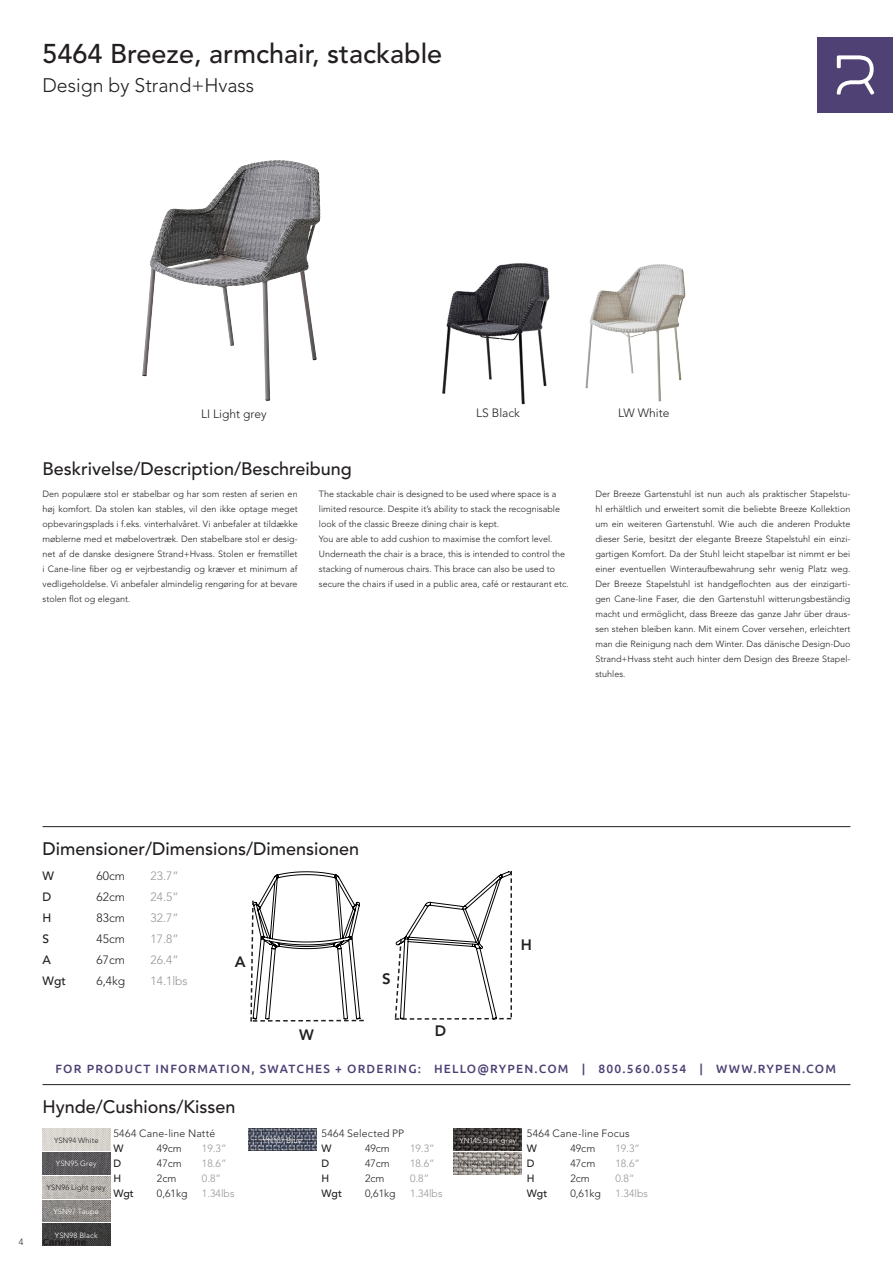
<style>
.page{position:relative;width:893px;height:1263px;background:#fff}
.page>*{position:absolute;margin:0;border:0;box-sizing:border-box;transform-origin:0 0}
.t1{font:500 27px "Avenir LT Pro";color:#231f20}
.t2{font:300 19.5px "Avenir LT Pro";color:#231f20}
.t3{font:500 18px "Avenir LT Pro";color:#231f20}
.t4{font:800 15px "Avenir LT Pro";color:#231f20}
.t5{font:500 12px "Ubuntu";letter-spacing:.1em;color:#4f4174}
.t6{font:300 12px "Avenir LT Pro";color:#231f20}
.t7{font:300 12px "Avenir LT Pro";color:#939598}
.t8{font:500 12px "Avenir LT Pro";color:#231f20}
.t9{font:300 10.5px "Avenir LT Pro";letter-spacing:.005em;color:#231f20}
.t10{font:300 10.5px "Avenir LT Pro";color:#939598}
.t11{font:500 10.5px "Avenir LT Pro";color:#231f20}
.t12{font:300 9px/15px "Avenir LT Pro";color:#231f20;text-align:justify}
.t13{font:300 7.5px "Avenir LT Pro";letter-spacing:.015em;color:#fff}
.t14{font:300 7.5px "Avenir LT Pro";letter-spacing:.015em;color:#231f20}
</style>
<div class="page">
<hr style="left:43px;top:826px;width:807px;height:1px;background:#231f20">
<hr style="left:43px;top:1084px;width:807px;height:1px;background:#231f20">
<img style="left:454px;top:1129px;width:68px;height:45px">
<img style="left:585px;top:264px;width:79px;height:138px">
<img style="left:442px;top:263px;width:108px;height:142px">
<img style="left:142px;top:160px;width:131px;height:216px">
<svg style="left:250px;top:871px;width:114px;height:151px"></svg>
<svg style="left:394px;top:871px;width:118px;height:149px"></svg>
<img style="left:248px;top:1129px;width:68px;height:22px">
<img style="left:43px;top:1129px;width:67px;height:45px">
<img style="left:43px;top:1176px;width:67px;height:22px">
<img style="left:43px;top:1200px;width:67px;height:22px">
<img style="left:43px;top:1224px;width:67px;height:21px">
<svg style="left:42px;top:1238px;width:46px;height:7px"></svg>
<div style="left:818px;top:38px;width:75px;height:74px;background:#4f4174"></div>
<svg style="left:837px;top:55px;width:37px;height:40px"></svg>
<p class="t1" style="left:43px;top:38px;width:401px">5464 Breeze, armchair, stackable</p>
<p class="t2" style="left:43px;top:73px;width:213px">Design by Strand+Hvass</p>
<p class="t6" style="left:201px;top:406px;width:67px">LI Light grey</p>
<p class="t6" style="left:476px;top:406px;width:46px">LS Black</p>
<p class="t6" style="left:618px;top:406px;width:53px">LW White</p>
<p class="t3" style="left:43px;top:458px;width:311px">Beskrivelse/Description/Beschreibung</p>
<p class="t12" style="left:43px;top:486px;width:257px">Den populære stol er stabelbar og har som resten af serien en høj komfort. Da stolen kan stables, vil den ikke optage meget opbevaringsplads i f.eks. vinterhalvåret. Vi anbefaler at tildække møblerne med et møbelovertræk. Den stabelbare stol er desig&shy;net af de danske designere Strand+Hvass. Stolen er fremstillet i Cane-line fiber og er vejrbestandig og kræver et minimum af vedligeholdelse. Vi anbefaler almindelig rengøring for at bevare stolen flot og elegant.</p>
<p class="t12" style="left:319px;top:486px;width:243px;text-align:left">The stackable chair is designed to be used where space is a limited resource. Despite it’s ability to stack the recognisable look of the classic Breeze dining chair is kept.</p>
<p class="t12" style="left:319px;top:531px;width:251px;text-align:left">You are able to add cushion to maximise the comfort level.<br>Underneath the chair is a brace, this is intended to control the stacking of numerous chairs. This brace can also be used to secure the chairs if used in a public area, café or restaurant etc.</p>
<p class="t12" style="left:595px;top:486px;width:257px">Der Breeze Gartenstuhl ist nun auch als praktischer Stapelstu&shy;hl erhältlich und erweitert somit die beliebte Breeze Kollektion um ein weiteren Gartenstuhl. Wie auch die anderen Produkte dieser Serie, besitzt der elegante Breeze Stapelstuhl ein einzi&shy;gartigen Komfort. Da der Stuhl leicht stapelbar ist nimmt er bei einer eventuellen Winteraufbewahrung sehr wenig Platz weg.<br>Der Breeze Stapelstuhl ist handgeflochten aus der einzigarti&shy;gen Cane-line Faser, die den Gartenstuhl witterungsbeständig macht und ermöglicht, dass Breeze das ganze Jahr über draus&shy;sen stehen bleiben kann. Mit einem Cover versehen, erleichtert man die Reinigung nach dem Winter. Das dänische Design-Duo Strand+Hvass steht auch hinter dem Design des Breeze Stapel&shy;stuhles.</p>
<p class="t12" style="left:19px;top:1234px;width:6px">4</p>
<p class="t3" style="left:43px;top:838px;width:318px">Dimensioner/Dimensions/Dimensionen</p>
<p class="t8" style="left:43px;top:869px;width:13px">W</p>
<p class="t6" style="left:97px;top:869px;width:30px">60cm</p>
<p class="t7" style="left:151px;top:869px;width:30px">23.7”</p>
<p class="t8" style="left:43px;top:890px;width:10px">D</p>
<p class="t6" style="left:97px;top:890px;width:30px">62cm</p>
<p class="t7" style="left:151px;top:890px;width:30px">24.5”</p>
<p class="t8" style="left:43px;top:911px;width:10px">H</p>
<p class="t6" style="left:97px;top:911px;width:30px">83cm</p>
<p class="t7" style="left:151px;top:911px;width:30px">32.7”</p>
<p class="t8" style="left:43px;top:932px;width:8px">S</p>
<p class="t6" style="left:97px;top:932px;width:30px">45cm</p>
<p class="t7" style="left:151px;top:932px;width:30px">17.8”</p>
<p class="t8" style="left:43px;top:953px;width:10px">A</p>
<p class="t6" style="left:97px;top:953px;width:30px">67cm</p>
<p class="t7" style="left:151px;top:953px;width:30px">26.4”</p>
<p class="t8" style="left:43px;top:974px;width:25px">Wgt</p>
<p class="t6" style="left:97px;top:974px;width:30px">6,4kg</p>
<p class="t7" style="left:151px;top:974px;width:39px">14.1lbs</p>
<p class="t4" style="left:235px;top:953px;width:12px">A</p>
<p class="t4" style="left:299px;top:1026px;width:16px">W</p>
<p class="t4" style="left:382px;top:970px;width:10px">S</p>
<p class="t4" style="left:435px;top:1022px;width:13px">D</p>
<p class="t4" style="left:521px;top:936px;width:13px">H</p>
<h3 class="t5" style="left:56px;top:1061px;width:782px">FOR PRODUCT INFORMATION, SWATCHES + ORDERING: HELLO@RYPEN.COM | 800.560.0554 | WWW.RYPEN.COM</h3>
<p class="t3" style="left:43px;top:1096px;width:195px">Hynde/Cushions/Kissen</p>
<p class="t9" style="left:113px;top:1127px;width:103px">5464 Cane-line Natté</p>
<p class="t11" style="left:113px;top:1142px;width:12px">W</p>
<p class="t9" style="left:157px;top:1142px;width:26px">49cm</p>
<p class="t10" style="left:202px;top:1142px;width:26px">19.3”</p>
<p class="t11" style="left:113px;top:1157px;width:9px">D</p>
<p class="t9" style="left:157px;top:1157px;width:26px">47cm</p>
<p class="t10" style="left:202px;top:1157px;width:26px">18.6”</p>
<p class="t11" style="left:113px;top:1172px;width:9px">H</p>
<p class="t9" style="left:157px;top:1172px;width:21px">2cm</p>
<p class="t10" style="left:202px;top:1172px;width:21px">0.8”</p>
<p class="t11" style="left:113px;top:1187px;width:22px">Wgt</p>
<p class="t9" style="left:157px;top:1187px;width:32px">0,61kg</p>
<p class="t10" style="left:202px;top:1187px;width:34px">1.34lbs</p>
<p class="t14" style="left:54px;top:1135px;width:46px">YSN94 White</p>
<p class="t13" style="left:263px;top:1135px;width:41px">YN107 Blue</p>
<p class="t13" style="left:56px;top:1159px;width:42px">YSN95 Grey</p>
<p class="t14" style="left:47px;top:1183px;width:60px">YSN96 Light grey</p>
<p class="t13" style="left:54px;top:1207px;width:47px">YSN97 Taupe</p>
<p class="t13" style="left:55px;top:1230px;width:44px">YSN98 Black</p>
<p class="t9" style="left:321px;top:1127px;width:84px">5464 Selected PP</p>
<p class="t11" style="left:321px;top:1142px;width:12px">W</p>
<p class="t9" style="left:365px;top:1142px;width:26px">49cm</p>
<p class="t10" style="left:410px;top:1142px;width:26px">19.3”</p>
<p class="t11" style="left:321px;top:1157px;width:9px">D</p>
<p class="t9" style="left:365px;top:1157px;width:26px">47cm</p>
<p class="t10" style="left:410px;top:1157px;width:26px">18.6”</p>
<p class="t11" style="left:321px;top:1172px;width:9px">H</p>
<p class="t9" style="left:365px;top:1172px;width:21px">2cm</p>
<p class="t10" style="left:410px;top:1172px;width:21px">0.8”</p>
<p class="t11" style="left:321px;top:1187px;width:22px">Wgt</p>
<p class="t9" style="left:365px;top:1187px;width:32px">0,61kg</p>
<p class="t10" style="left:410px;top:1187px;width:34px">1.34lbs</p>
<p class="t13" style="left:459px;top:1135px;width:58px">YN145 Dark grey</p>
<p class="t14" style="left:459px;top:1159px;width:60px">YN146 Light grey</p>
<p class="t9" style="left:527px;top:1127px;width:104px">5464 Cane-line Focus</p>
<p class="t11" style="left:527px;top:1142px;width:12px">W</p>
<p class="t9" style="left:570px;top:1142px;width:26px">49cm</p>
<p class="t10" style="left:615px;top:1142px;width:26px">19.3”</p>
<p class="t11" style="left:527px;top:1157px;width:9px">D</p>
<p class="t9" style="left:570px;top:1157px;width:26px">47cm</p>
<p class="t10" style="left:615px;top:1157px;width:26px">18.6”</p>
<p class="t11" style="left:527px;top:1172px;width:9px">H</p>
<p class="t9" style="left:570px;top:1172px;width:21px">2cm</p>
<p class="t10" style="left:615px;top:1172px;width:21px">0.8”</p>
<p class="t11" style="left:527px;top:1187px;width:22px">Wgt</p>
<p class="t9" style="left:570px;top:1187px;width:32px">0,61kg</p>
<p class="t10" style="left:615px;top:1187px;width:34px">1.34lbs</p>
</div>
